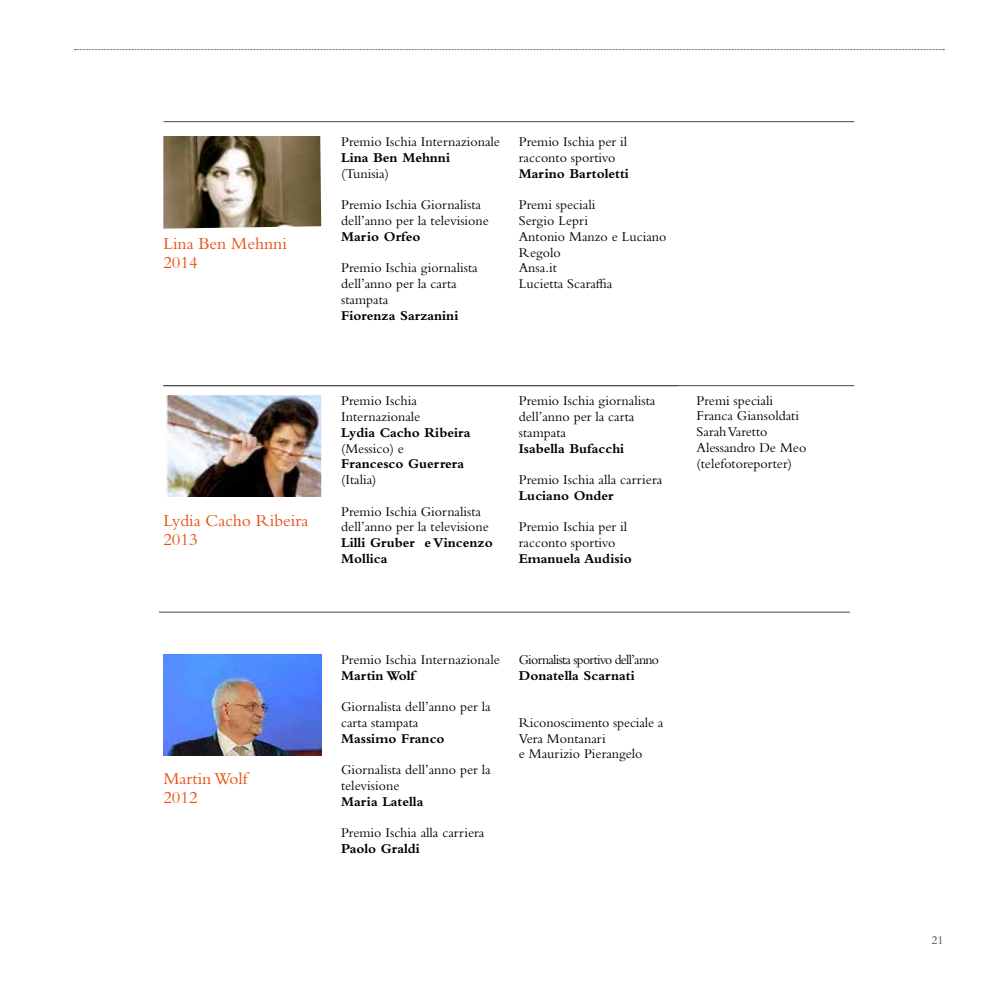
<style>
.page{position:relative;width:993px;height:993px;background:#fff}
.page>*{position:absolute;margin:0;border:0;box-sizing:border-box;transform-origin:0 0}
.t1{font:17.5px/19.2px "Bembo Std";color:#e94e0f}
.t2{font:14px/15.8px "Bembo Std";color:#000}
.t3{font:700 14px/15.8px "Bembo Std";color:#000}
.t4{font:14px "Bembo Std";letter-spacing:-.05em;color:#000}
.t5{font:12.25px "Bembo Std";color:#4a4a49}
</style>
<div class="page">
<svg style="left:74px;top:49px;width:870px;height:1px"></svg>
<hr style="left:163px;top:385px;width:691px;height:1px;background:#4a4a49">
<hr style="left:163px;top:121px;width:691px;height:1px;background:#4a4a49">
<img style="left:165px;top:395px;width:156px;height:102px">
<img style="left:163px;top:136px;width:158px;height:92px">
<hr style="left:159px;top:611px;width:690px;height:1px;background:#4a4a49">
<img style="left:163px;top:654px;width:158px;height:101px">
<p class="t1" style="left:163px;top:233px;width:125px">Lina Ben Mehnni<br>2014</p>
<p class="t1" style="left:163px;top:510px;width:146px">Lydia Cacho Ribeira<br>2013</p>
<p class="t2" style="left:341px;top:134px;width:160px">Premio Ischia Internazionale</p>
<p class="t3" style="left:341px;top:149px;width:110px">Lina Ben Mehnni</p>
<p class="t2" style="left:341px;top:165px;width:49px">(Tunisia)</p>
<p class="t2" style="left:341px;top:197px;width:149px">Premio Ischia Giornalista dell’anno per la televisione</p>
<p class="t3" style="left:341px;top:228px;width:81px">Mario Orfeo</p>
<p class="t2" style="left:341px;top:260px;width:138px">Premio Ischia giornalista dell’anno per la carta stampata</p>
<p class="t3" style="left:341px;top:307px;width:119px">Fiorenza Sarzanini</p>
<p class="t2" style="left:518px;top:134px;width:110px">Premio Ischia per il racconto sportivo</p>
<p class="t3" style="left:518px;top:165px;width:112px">Marino Bartoletti</p>
<p class="t2" style="left:518px;top:197px;width:149px">Premi speciali<br>Sergio Lepri<br>Antonio Manzo e Luciano<br>Regolo<br>Ansa.it<br>Lucietta Scaraffia</p>
<p class="t2" style="left:341px;top:393px;width:81px">Premio Ischia<br>Internazionale</p>
<p class="t3" style="left:341px;top:424px;width:131px">Lydia Cacho Ribeira</p>
<p class="t2" style="left:341px;top:440px;width:64px">(Messico) e</p>
<p class="t3" style="left:341px;top:456px;width:124px">Francesco Guerrera</p>
<p class="t2" style="left:341px;top:471px;width:37px">(Italia)</p>
<p class="t2" style="left:341px;top:503px;width:149px">Premio Ischia Giornalista dell’anno per la televisione</p>
<p class="t3" style="left:341px;top:534px;width:153px">Lilli Gruber e Vincenzo<br>Mollica</p>
<p class="t2" style="left:518px;top:393px;width:138px">Premio Ischia giornalista dell’anno per la carta stampata</p>
<p class="t3" style="left:518px;top:440px;width:107px">Isabella Bufacchi</p>
<p class="t2" style="left:518px;top:471px;width:145px">Premio Ischia alla carriera</p>
<p class="t3" style="left:518px;top:487px;width:96px">Luciano Onder</p>
<p class="t2" style="left:518px;top:519px;width:110px">Premio Ischia per il racconto sportivo</p>
<p class="t3" style="left:518px;top:550px;width:114px">Emanuela Audisio</p>
<p class="t2" style="left:696px;top:392px;width:111px">Premi speciali<br>Franca Giansoldati<br>Sarah Varetto<br>Alessandro De Meo (telefotoreporter)</p>
<p class="t1" style="left:163px;top:767px;width:86px">Martin Wolf<br>2012</p>
<p class="t2" style="left:341px;top:651px;width:160px">Premio Ischia Internazionale</p>
<p class="t3" style="left:341px;top:667px;width:76px">Martin Wolf</p>
<p class="t2" style="left:341px;top:698px;width:151px">Giornalista dell’anno per la carta stampata</p>
<p class="t3" style="left:341px;top:730px;width:105px">Massimo Franco</p>
<p class="t2" style="left:341px;top:761px;width:151px">Giornalista dell’anno per la televisione</p>
<p class="t3" style="left:341px;top:793px;width:84px">Maria Latella</p>
<p class="t2" style="left:341px;top:824px;width:145px">Premio Ischia alla carriera</p>
<p class="t3" style="left:341px;top:840px;width:80px">Paolo Graldi</p>
<p class="t4" style="left:518px;top:651px;width:142px">Giornalista sportivo dell’anno</p>
<p class="t3" style="left:518px;top:667px;width:117px">Donatella Scarnati</p>
<p class="t2" style="left:518px;top:714px;width:146px">Riconoscimento speciale a<br>Vera Montanari<br>e Maurizio Pierangelo</p>
<p class="t5" style="left:931px;top:933px;width:14px">21</p>
</div>
